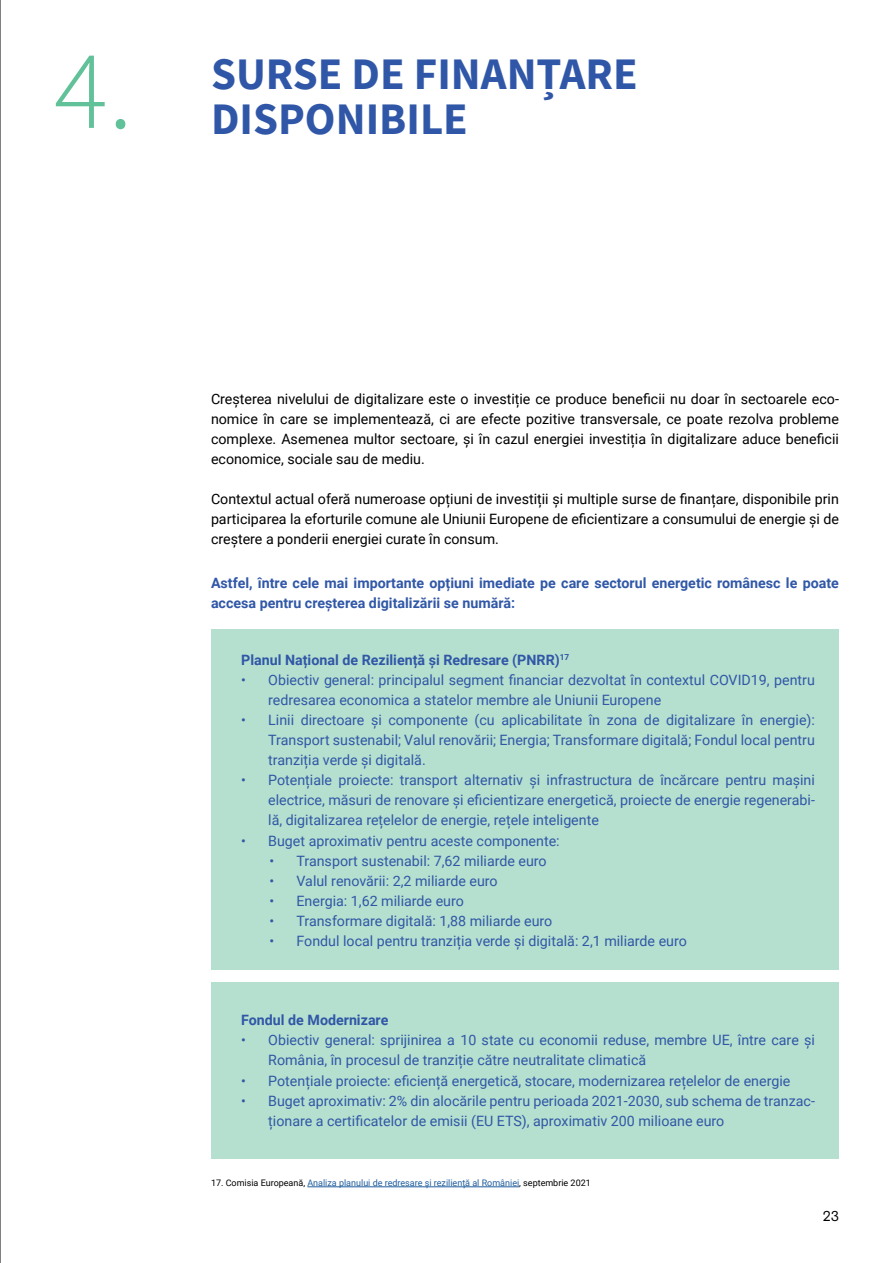
<style>
.page{position:relative;width:893px;height:1263px;background:#fff}
.page>*{position:absolute;margin:0;border:0;box-sizing:border-box;transform-origin:0 0}
.t1{font:300 113.1px "Source Sans Pro";color:#61c198}
.t2{font:700 45px "Source Sans Pro";color:#3057a7}
.t3{font:14.25px/20.1px "Roboto";color:#3057a7}
.t4{font:14.25px/20.1px "Roboto";color:#000;text-align:justify}
.t5{font:700 14.25px/20.1px "Roboto";color:#3057a7}
.t6{font:14.25px "Basis Grotesque Pro";color:#000}
.t7{font:9px "Roboto";color:#215e9e}
.s1{color:#000}
</style>
<div class="page">
<div style="left:211px;top:629px;width:628px;height:341px;background:#b5dfce"></div>
<div style="left:211px;top:982px;width:628px;height:176px;background:#b5dfce"></div>
<hr style="left:307px;top:1186px;width:212px;height:1px;background:#215e9e">
<hr style="left:0;top:0;width:1px;height:1263px;background:#000">
<h1 class="t1" style="left:54px;top:21px;width:80px">4.</h1>
<h2 class="t2" style="left:211px;top:43px;width:428px">SURSE DE FINANȚARE</h2>
<h2 class="t2" style="left:211px;top:88px;width:258px">DISPONIBILE</h2>
<p class="t4" style="left:211px;top:388px;width:629px">Creșterea nivelului de digitalizare este o investiție ce produce beneficii nu doar în sectoarele eco&shy;nomice în care se implementează, ci are efecte pozitive transversale, ce poate rezolva probleme complexe. Asemenea multor sectoare, și în cazul energiei investiția în digitalizare aduce beneficii economice, sociale sau de mediu.</p>
<p class="t4" style="left:211px;top:488px;width:629px">Contextul actual oferă numeroase opțiuni de investiții și multiple surse de finanțare, disponibile prin participarea la eforturile comune ale Uniunii Europene de eficientizare a consumului de energie și de creștere a ponderii energiei curate în consum.</p>
<p class="t5" style="left:211px;top:572px;width:629px">Astfel, între cele mai importante opțiuni imediate pe care sectorul energetic românesc le poate accesa pentru creșterea digitalizării se numără:</p>
<p class="t5" style="left:241px;top:649px;width:330px">Planul Național de Reziliență și Redresare (PNRR)<sup>17</sup></p>
<p class="t3" style="left:268px;top:669px;width:548px;text-indent:-27px">• Obiectiv general: principalul segment financiar dezvoltat în contextul COVID19, pentru redresarea economica a statelor membre ale Uniunii Europene</p>
<p class="t3" style="left:268px;top:709px;width:548px;text-align:justify;text-indent:-27px">• Linii directoare și componente (cu aplicabilitate în zona de digitalizare în energie):<br>Transport sustenabil; Valul renovării; Energia; Transformare digitală; Fondul local pentru tranziția verde și digitală.</p>
<p class="t3" style="left:268px;top:769px;width:548px;text-align:justify;text-indent:-27px">• Potențiale proiecte: transport alternativ și infrastructura de încărcare pentru mașini electrice, măsuri de renovare și eficientizare energetică, proiecte de energie regenerabi&shy;lă, digitalizarea rețelelor de energie, rețele inteligente</p>
<p class="t3" style="left:241px;top:830px;width:320px">• Buget aproximativ pentru aceste componente:</p>
<p class="t3" style="left:269px;top:850px;width:279px">• Transport sustenabil: 7,62 miliarde euro</p>
<p class="t3" style="left:269px;top:870px;width:230px">• Valul renovării: 2,2 miliarde euro</p>
<p class="t3" style="left:269px;top:890px;width:196px">• Energia: 1,62 miliarde euro</p>
<p class="t3" style="left:269px;top:910px;width:284px">• Transformare digitală: 1,88 miliarde euro</p>
<p class="t3" style="left:269px;top:930px;width:419px">• Fondul local pentru tranziția verde și digitală: 2,1 miliarde euro</p>
<p class="t5" style="left:241px;top:1009px;width:149px">Fondul de Modernizare</p>
<p class="t3" style="left:268px;top:1030px;width:548px;text-indent:-27px">• Obiectiv general: sprijinirea a 10 state cu economii reduse, membre UE, între care și<br>România, în procesul de tranziție către neutralitate climatică</p>
<p class="t3" style="left:241px;top:1070px;width:551px">• Potențiale proiecte: eficiență energetică, stocare, modernizarea rețelelor de energie</p>
<p class="t3" style="left:268px;top:1090px;width:548px;text-indent:-27px">• Buget aproximativ: 2% din alocările pentru perioada 2021-2030, sub schema de tranzac&shy;ționare a certificatelor de emisii (EU ETS), aproximativ 200 milioane euro</p>
<p class="t7" style="left:211px;top:1176px;width:381px"><span class="s1">17. Comisia Europeană,</span> Analiza planului de redresare și reziliență al României<span class="s1">, septembrie 2021</span></p>
<p class="t6" style="left:823px;top:1208px;width:18px">23</p>
</div>
